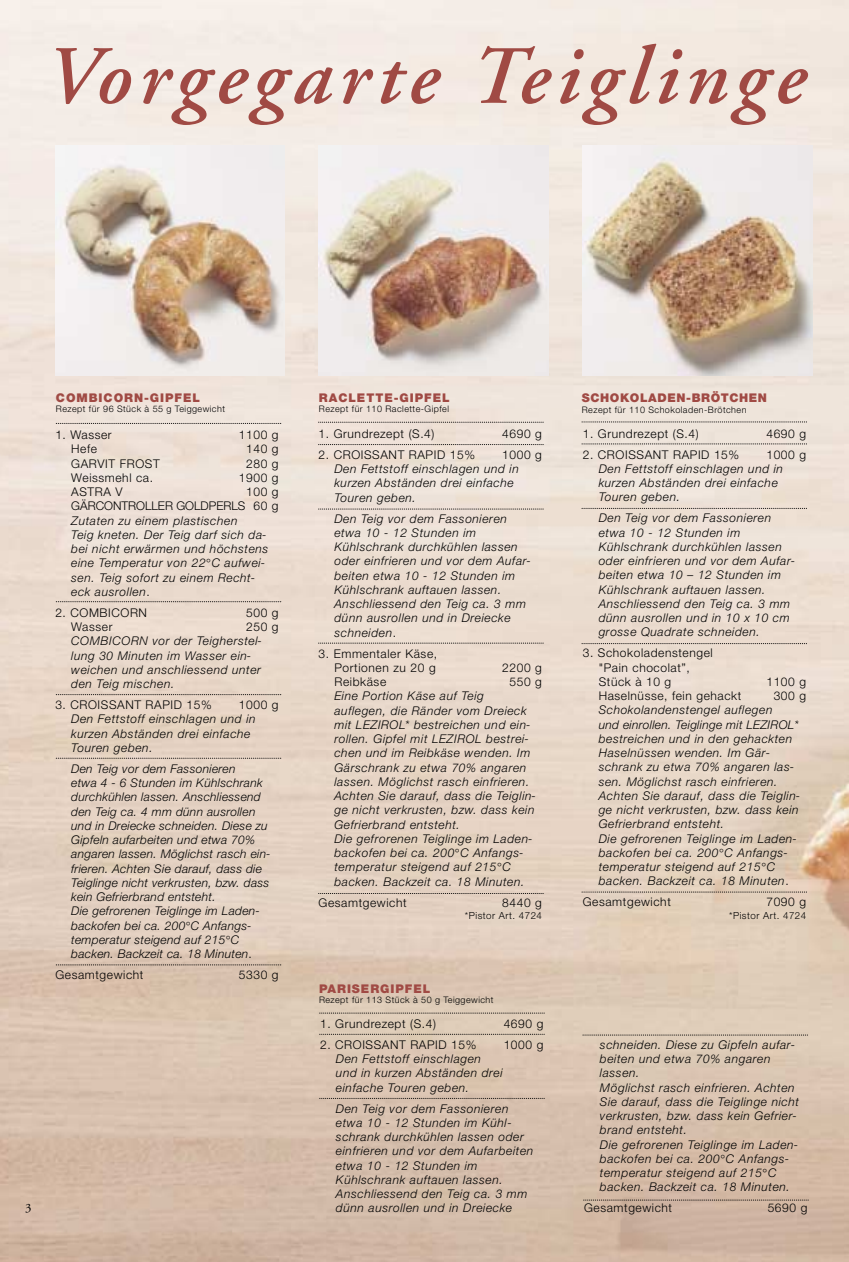
<style>
.page{position:relative;width:849px;height:1262px;background:#fff}
.page>*{position:absolute;margin:0;border:0;box-sizing:border-box;transform-origin:0 0}
.t1{font:italic 600 82.65px "Adobe Garamond";letter-spacing:.08em;color:#a04a44}
.t2{font:12.75px "Adobe Garamond";color:#000}
.t3{font:italic 300 12px/14.2px "Helvetica Neue";letter-spacing:.05em;color:#000}
.t4{font:300 12px/14.2px "Helvetica Neue";letter-spacing:.05em;color:#000}
.t5{font:italic 300 12px/14.2px "Helvetica Neue";letter-spacing:.025em;color:#000}
.t6{font:900 12px "Helvetica Neue";letter-spacing:.08em;color:#a04a44}
.t7{font:300 12px/14.2px "Helvetica Neue";color:#000;text-align:right}
.t8{font:900 12px "Helvetica Neue";letter-spacing:.05em;color:#a04a44}
.t9{font:300 9.75px "Helvetica Neue";letter-spacing:.05em;color:#000}
.t10{font:300 9px "Helvetica Neue";letter-spacing:.05em;color:#000}
.s1{font-style:normal}
</style>
<div class="page">
<img style="left:0;top:0;width:849px;height:1261px">
<img style="left:55px;top:146px;width:230px;height:229px">
<img style="left:319px;top:146px;width:230px;height:229px">
<img style="left:583px;top:146px;width:229px;height:229px">
<svg style="left:56px;top:423px;width:225px;height:1px"></svg>
<svg style="left:56px;top:601px;width:225px;height:1px"></svg>
<svg style="left:56px;top:694px;width:225px;height:1px"></svg>
<svg style="left:56px;top:758px;width:225px;height:1px"></svg>
<svg style="left:56px;top:964px;width:225px;height:1px"></svg>
<svg style="left:320px;top:1012px;width:224px;height:1px"></svg>
<svg style="left:583px;top:1034px;width:225px;height:1px"></svg>
<svg style="left:320px;top:1034px;width:224px;height:1px"></svg>
<svg style="left:320px;top:1098px;width:224px;height:1px"></svg>
<svg style="left:584px;top:1199px;width:224px;height:1px"></svg>
<svg style="left:582px;top:421px;width:225px;height:1px"></svg>
<svg style="left:582px;top:443px;width:225px;height:1px"></svg>
<svg style="left:582px;top:508px;width:225px;height:1px"></svg>
<svg style="left:582px;top:643px;width:225px;height:1px"></svg>
<svg style="left:582px;top:891px;width:225px;height:1px"></svg>
<svg style="left:319px;top:893px;width:224px;height:1px"></svg>
<svg style="left:319px;top:643px;width:224px;height:1px"></svg>
<svg style="left:319px;top:509px;width:224px;height:1px"></svg>
<svg style="left:319px;top:444px;width:224px;height:1px"></svg>
<svg style="left:319px;top:422px;width:224px;height:1px"></svg>
<svg style="left:186px;top:921px;width:4px;height:4px"></svg>
<svg style="left:226px;top:935px;width:4px;height:4px"></svg>
<svg style="left:721px;top:1154px;width:4px;height:4px"></svg>
<svg style="left:763px;top:1169px;width:4px;height:3px"></svg>
<svg style="left:720px;top:848px;width:3px;height:4px"></svg>
<svg style="left:762px;top:863px;width:4px;height:3px"></svg>
<svg style="left:498px;top:863px;width:3px;height:4px"></svg>
<h1 class="t1" style="left:41px;top:43px;width:762px">Vorgegarte Teiglinge</h1>
<p class="t6" style="left:56px;top:393px;width:146px">COMBICORN-GIPFEL</p>
<p class="t10" style="left:56px;top:406px;width:171px">Rezept für 96 Stück à 55 g Teiggewicht</p>
<p class="t4" style="left:55px;top:429px;width:58px">1. Wasser</p>
<p class="t4" style="left:239px;top:429px;width:41px">1100 g</p>
<p class="t4" style="left:71px;top:443px;width:27px">Hefe</p>
<p class="t4" style="left:246px;top:443px;width:34px">140 g</p>
<p class="t4" style="left:71px;top:457px;width:90px">GARVIT FROST</p>
<p class="t4" style="left:246px;top:457px;width:34px">280 g</p>
<p class="t4" style="left:71px;top:471px;width:83px">Weissmehl ca.</p>
<p class="t4" style="left:239px;top:471px;width:41px">1900 g</p>
<p class="t4" style="left:71px;top:486px;width:53px">ASTRA V</p>
<p class="t7" style="left:71px;top:486px;width:209px">100 g<br>GÄRCONTROLLER GOLDPERLS 60 g</p>
<p class="t3" style="left:71px;top:514px;width:199px">Zutaten zu einem plastischen<br>Teig kneten. Der Teig darf sich da&shy;bei nicht erwärmen und höchstens eine Temperatur von 22 C aufwei&shy;sen. Teig sofort zu einem Recht&shy;eck ausrollen<span class="s1">.</span></p>
<p class="t4" style="left:55px;top:606px;width:93px">2. COMBICORN</p>
<p class="t4" style="left:246px;top:606px;width:34px">500 g</p>
<p class="t4" style="left:71px;top:621px;width:43px">Wasser</p>
<p class="t4" style="left:246px;top:621px;width:34px">250 g</p>
<p class="t3" style="left:71px;top:635px;width:192px">COMBICORN vor der Teigherstel&shy;lung 30 Minuten im Wasser ein&shy;weichen und anschliessend unter den Teig mischen.</p>
<p class="t4" style="left:55px;top:699px;width:158px">3. CROISSANT RAPID 15%</p>
<p class="t4" style="left:239px;top:699px;width:41px">1000 g</p>
<p class="t3" style="left:71px;top:713px;width:186px">Den Fettstoff einschlagen und in kurzen Abständen drei einfache<br>Touren geben.</p>
<p class="t5" style="left:71px;top:762px;width:201px">Den Teig vor dem Fassonieren<br>etwa 4 - 6 Stunden im Kühlschrank durchkühlen lassen. Anschliessend den Teig ca. 4 mm dünn ausrollen und in Dreiecke schneiden. Diese zu Gipfeln aufarbeiten und etwa 70% angaren lassen. Möglichst rasch ein&shy;frieren. Achten Sie darauf, dass die Teiglinge nicht verkrusten, bzw. dass kein Gefrierbrand entsteht.<br>Die gefrorenen Teiglinge im Laden&shy;backofen bei ca. 200 C Anfangs&shy;temperatur steigend auf 215 C backen. Backzeit ca. 18 Minuten<span class="s1">.</span></p>
<p class="t4" style="left:55px;top:969px;width:90px">Gesamtgewicht</p>
<p class="t4" style="left:239px;top:969px;width:41px">5330 g</p>
<p class="t2" style="left:25px;top:1202px;width:8px">3</p>
<p class="t6" style="left:319px;top:393px;width:132px">RACLETTE-GIPFEL</p>
<p class="t10" style="left:319px;top:406px;width:132px">Rezept für 110 Raclette-Gipfel</p>
<p class="t4" style="left:319px;top:427px;width:117px">1. Grundrezept (S.4)</p>
<p class="t4" style="left:502px;top:427px;width:41px">4690 g</p>
<p class="t4" style="left:319px;top:448px;width:158px">2. CROISSANT RAPID 15%</p>
<p class="t4" style="left:502px;top:448px;width:41px">1000 g</p>
<p class="t3" style="left:334px;top:463px;width:186px">Den Fettstoff einschlagen und in kurzen Abständen drei einfache<br>Touren geben.</p>
<p class="t3" style="left:334px;top:512px;width:198px">Den Teig vor dem Fassonieren etwa 10 - 12 Stunden im<br>Kühlschrank durchkühlen lassen oder einfrieren und vor dem Aufar&shy;beiten etwa 10 - 12 Stunden im<br>Kühlschrank auftauen lassen.<br>Anschliessend den Teig ca. 3 mm dünn ausrollen und in Dreiecke schneiden<span class="s1">.</span></p>
<p class="t4" style="left:319px;top:647px;width:120px;text-align:right">3. Emmentaler Käse,<br>Portionen zu 20 g</p>
<p class="t4" style="left:502px;top:661px;width:41px">2200 g</p>
<p class="t4" style="left:334px;top:676px;width:53px">Reibkäse</p>
<p class="t4" style="left:509px;top:676px;width:34px">550 g</p>
<p class="t3" style="left:334px;top:690px;width:203px">Eine Portion Käse auf Teig auflegen, die Ränder vom Dreieck mit LEZIROL* bestreichen und ein&shy;rollen. Gipfel mit LEZIROL bestrei&shy;chen und im Reibkäse wenden. Im<br>Gärschrank zu etwa 70% angaren lassen. Möglichst rasch einfrieren.<br>Achten Sie darauf, dass die Teiglin&shy;ge nicht verkrusten, bzw. dass kein<br>Gefrierbrand entsteht.<br>Die gefrorenen Teiglinge im Laden&shy;backofen bei ca. 200 C Anfangs&shy;temperatur steigend auf 215 C backen. Backzeit ca. 18 Minuten.</p>
<p class="t4" style="left:319px;top:896px;width:90px">Gesamtgewicht</p>
<p class="t4" style="left:502px;top:896px;width:41px">8440 g</p>
<p class="t9" style="left:465px;top:912px;width:79px">*Pistor Art. 4724</p>
<p class="t6" style="left:319px;top:984px;width:113px">PARISERGIPFEL</p>
<p class="t10" style="left:319px;top:997px;width:176px">Rezept für 113 Stück à 50 g Teiggewicht</p>
<p class="t4" style="left:320px;top:1017px;width:117px">1. Grundrezept (S.4)</p>
<p class="t4" style="left:504px;top:1017px;width:41px">4690 g</p>
<p class="t4" style="left:320px;top:1038px;width:158px">2. CROISSANT RAPID 15%</p>
<p class="t4" style="left:504px;top:1038px;width:41px">1000 g</p>
<p class="t3" style="left:336px;top:1053px;width:168px">Den Fettstoff einschlagen und in kurzen Abständen drei einfache Touren geben.</p>
<p class="t3" style="left:336px;top:1102px;width:199px">Den Teig vor dem Fassonieren etwa 10 - 12 Stunden im Kühl&shy;schrank durchkühlen lassen oder einfrieren und vor dem Aufarbeiten etwa 10 - 12 Stunden im<br>Kühlschrank auftauen lassen.<br>Anschliessend den Teig ca. 3 mm dünn ausrollen und in Dreiecke</p>
<p class="t8" style="left:582px;top:393px;width:187px">SCHOKOLADEN-BRÖTCHEN</p>
<p class="t10" style="left:582px;top:406px;width:166px">Rezept für 110 Schokoladen-Brötchen</p>
<p class="t4" style="left:583px;top:427px;width:117px">1. Grundrezept (S.4)</p>
<p class="t4" style="left:766px;top:427px;width:41px">4690 g</p>
<p class="t4" style="left:583px;top:448px;width:158px">2. CROISSANT RAPID 15%</p>
<p class="t4" style="left:766px;top:448px;width:41px">1000 g</p>
<p class="t3" style="left:599px;top:462px;width:186px">Den Fettstoff einschlagen und in kurzen Abständen drei einfache<br>Touren geben.</p>
<p class="t3" style="left:599px;top:512px;width:198px">Den Teig vor dem Fassonieren etwa 10 - 12 Stunden im<br>Kühlschrank durchkühlen lassen oder einfrieren und vor dem Aufar&shy;beiten etwa 10 – 12 Stunden im<br>Kühlschrank auftauen lassen.<br>Anschliessend den Teig ca. 3 mm dünn ausrollen und in 10 x 10 cm grosse Quadrate schneiden.</p>
<p class="t4" style="left:599px;top:647px;width:116px;text-indent:-16px">3. Schokoladenstengel "Pain chocolat”,<br>Stück à 10 g</p>
<p class="t4" style="left:766px;top:675px;width:41px">1100 g</p>
<p class="t4" style="left:599px;top:690px;width:144px">Haselnüsse, fein gehackt</p>
<p class="t4" style="left:774px;top:690px;width:34px">300 g</p>
<p class="t3" style="left:599px;top:704px;width:203px">Schokolandenstengel auflegen<br>und einrollen. Teiglinge mit LEZIROL* bestreichen und in den gehackten<br>Haselnüssen wenden. Im Gär&shy;schrank zu etwa 70% angaren las&shy;sen. Möglichst rasch einfrieren.<br>Achten Sie darauf, dass die Teiglin&shy;ge nicht verkrusten, bzw. dass kein<br>Gefrierbrand entsteht.<br>Die gefrorenen Teiglinge im Laden&shy;backofen bei ca. 200 C Anfangs&shy;temperatur steigend auf 215 C backen. Backzeit ca. 18 Minuten<span class="s1">.</span></p>
<p class="t4" style="left:583px;top:896px;width:90px">Gesamtgewicht</p>
<p class="t4" style="left:766px;top:896px;width:41px">7090 g</p>
<p class="t9" style="left:729px;top:912px;width:79px">*Pistor Art. 4724</p>
<p class="t3" style="left:600px;top:1038px;width:201px">schneiden. Diese zu Gipfeln aufar&shy;beiten und etwa 70% angaren lassen.<br>Möglichst rasch einfrieren. Achten<br>Sie darauf, dass die Teiglinge nicht verkrusten, bzw. dass kein Gefrier&shy;brand entsteht.<br>Die gefrorenen Teiglinge im Laden&shy;backofen bei ca. 200 C Anfangs&shy;temperatur steigend auf 215 C backen. Backzeit ca. 18 Minuten.</p>
<p class="t4" style="left:584px;top:1202px;width:90px">Gesamtgewicht</p>
<p class="t4" style="left:768px;top:1202px;width:41px">5690 g</p>
</div>
